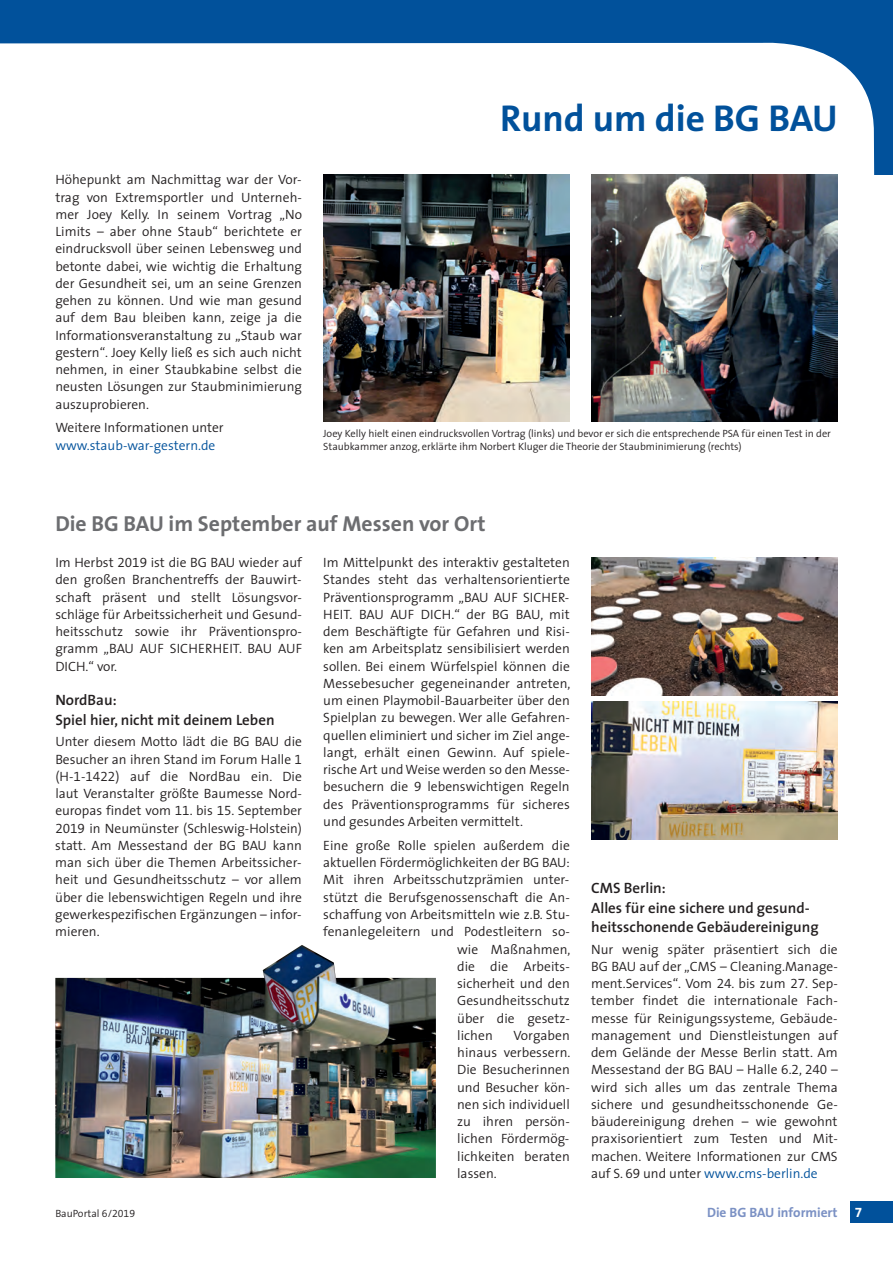
<style>
.page{position:relative;width:893px;height:1263px;background:#fff}
.page>*{position:absolute;margin:0;border:0;box-sizing:border-box;transform-origin:0 0}
.t1{font:700 37.5px "BG Thesis";color:#01519b}
.t2{font:700 21.75px "BG Thesis";color:#6c6d70}
.t3{font:600 15px/19.5px "BG Thesis";color:#231f20}
.t4{font:300 13.5px/17.2px "BG Thesis";color:#231f20;text-align:justify}
.t5{font:300 13.5px "BG Thesis";color:#01519b}
.t6{font:700 13.5px "BG Thesis";color:#7b91c4}
.t7{font:700 13.5px "BG Thesis";color:#fff}
.t8{font:300 10.5px/12.8px "BG Thesis";color:#231f20}
.s1{color:#01519b}
</style>
<div class="page">
<svg style="left:2px;top:0;width:891px;height:174px"></svg>
<div style="left:850px;top:1201px;width:43px;height:21px;background:#01519b"></div>
<img style="left:591px;top:557px;width:247px;height:138px">
<img style="left:591px;top:701px;width:247px;height:138px">
<img style="left:323px;top:174px;width:247px;height:247px">
<img style="left:591px;top:174px;width:247px;height:247px">
<img style="left:55px;top:945px;width:381px;height:233px">
<svg style="left:0;top:0;width:2px;height:44px"></svg>
<h1 class="t1" style="left:500px;top:103px;width:339px">Rund um die BG BAU</h1>
<p class="t4" style="left:55px;top:173px;width:248px">Höhepunkt am Nachmittag war der Vor&shy;trag von Extremsportler und Unterneh&shy;mer Joey Kelly. In seinem Vortrag „No Limits – aber ohne Staub“ berichtete er eindrucksvoll über seinen Lebensweg und betonte dabei, wie wichtig die Erhaltung der Gesundheit sei, um an seine Grenzen gehen zu können. Und wie man gesund auf dem Bau bleiben kann, zeige ja die Informationsveranstaltung zu „Staub war gestern“. Joey Kelly ließ es sich auch nicht nehmen, in einer Staubkabine selbst die neusten Lösungen zur Staubminimierung auszuprobieren.</p>
<p class="t4" style="left:55px;top:421px;width:170px">Weitere Informationen unter</p>
<p class="t5" style="left:55px;top:440px;width:162px">www.staub-war-gestern.de</p>
<p class="t8" style="left:323px;top:429px;width:509px">Joey Kelly hielt einen eindrucksvollen Vortrag (links) und bevor er sich die entsprechende PSA für einen Test in der<br>Staubkammer anzog, erklärte ihm Norbert Kluger die Theorie der Staubminimierung (rechts)</p>
<h2 class="t2" style="left:55px;top:515px;width:432px">Die BG BAU im September auf Messen vor Ort</h2>
<p class="t4" style="left:55px;top:556px;width:248px">Im Herbst 2019 ist die BG BAU wieder auf den großen Branchentreffs der Bauwirt&shy;schaft präsent und stellt Lösungsvor&shy;schläge für Arbeitssicherheit und Gesund&shy;heitsschutz sowie ihr Präventionspro&shy;gramm „BAU AUF SICHERHEIT. BAU AUF DICH.“ vor.</p>
<p class="t3" style="left:55px;top:692px;width:221px">NordBau:<br>Spiel hier, nicht mit deinem Leben</p>
<p class="t4" style="left:55px;top:735px;width:248px">Unter diesem Motto lädt die BG BAU die Besucher an ihren Stand im Forum Halle 1 (H-1-1422) auf die NordBau ein. Die laut Veranstalter größte Baumesse Nord&shy;europas findet vom 11. bis 15. September 2019 in Neumünster (Schleswig-Holstein) statt. Am Messestand der BG BAU kann man sich über die Themen Arbeitssicher&shy;heit und Gesundheitsschutz – vor allem über die lebenswichtigen Regeln und ihre gewerkespezifischen Ergänzungen – infor&shy;mieren.</p>
<p class="t4" style="left:323px;top:556px;width:249px">Im Mittelpunkt des interaktiv gestalteten Standes steht das verhaltensorientierte Präventionsprogramm „BAU AUF SICHER-HEIT. BAU AUF DICH.“ der BG BAU, mit dem Beschäftigte für Gefahren und Risi&shy;ken am Arbeitsplatz sensibilisiert werden sollen. Bei einem Würfelspiel können die Messebesucher gegeneinander antreten, um einen Playmobil-Bauarbeiter über den Spielplan zu bewegen. Wer alle Gefahren&shy;quellen eliminiert und sicher im Ziel ange&shy;langt, erhält einen Gewinn. Auf spiele&shy;rische Art und Weise werden so den Messe&shy;besuchern die 9 lebenswichtigen Regeln des Präventionsprogramms für sicheres und gesundes Arbeiten vermittelt.</p>
<p class="t4" style="left:323px;top:838px;width:248px">Eine große Rolle spielen außerdem die</p>
<p class="t4" style="left:323px;top:856px;width:248px">aktuellen Fördermöglichkeiten der BG BAU:</p>
<p class="t4" style="left:323px;top:873px;width:248px">Mit ihren Arbeitsschutzprämien unter-</p>
<p class="t4" style="left:323px;top:890px;width:248px">stützt die Berufsgenossenschaft die An -</p>
<p class="t4" style="left:323px;top:907px;width:248px">schaffung von Arbeitsmitteln wie z.B. Stu-</p>
<p class="t4" style="left:323px;top:925px;width:248px">fenanlegeleitern und Podestleitern so -</p>
<p class="t4" style="left:457px;top:942px;width:115px">wie Maßnahmen,</p>
<p class="t4" style="left:457px;top:959px;width:114px">die die Arbeits-</p>
<p class="t4" style="left:457px;top:976px;width:114px">sicherheit und den</p>
<p class="t4" style="left:457px;top:994px;width:114px">Gesundheitsschutz</p>
<p class="t4" style="left:457px;top:1011px;width:114px">über die gesetz-</p>
<p class="t4" style="left:457px;top:1028px;width:37px">lichen</p>
<p class="t4" style="left:457px;top:1028px;width:115px;text-indent:56px">Vor gaben hinaus verbessern.<br>Die Besucherinnen und Besucher kön&shy;nen sich individuell zu ihren persön&shy;lichen Fördermög&shy;lichkeiten beraten lassen.</p>
<p class="t3" style="left:591px;top:880px;width:229px">CMS Berlin:<br>Alles für eine sichere und gesund&shy;heitsschonende Gebäudereinigung</p>
<p class="t4" style="left:591px;top:942px;width:248px">Nur wenig später präsentiert sich die BG BAU auf der „CMS – Cleaning.Manage&shy;ment.Services“. Vom 24. bis zum 27. Sep&shy;tember findet die internationale Fach&shy;messe für Reinigungssysteme, Gebäude&shy;management und Dienstleistungen auf dem Gelände der Messe Berlin statt. Am Messestand der BG BAU – Halle 6.2, 240 – wird sich alles um das zentrale Thema sichere und gesundheitsschonende Ge - bäudereinigung drehen – wie gewohnt praxisorientiert zum Testen und Mit&shy;machen. Weitere Informationen zur CMS auf S. 69 und unter <span class="s1">www.cms-berlin.de</span></p>
<p class="t8" style="left:55px;top:1208px;width:81px">BauPortal 6/2019</p>
<p class="t6" style="left:707px;top:1206px;width:132px">Die BG BAU informiert</p>
<p class="t7" style="left:855px;top:1206px;width:9px">7</p>
</div>
